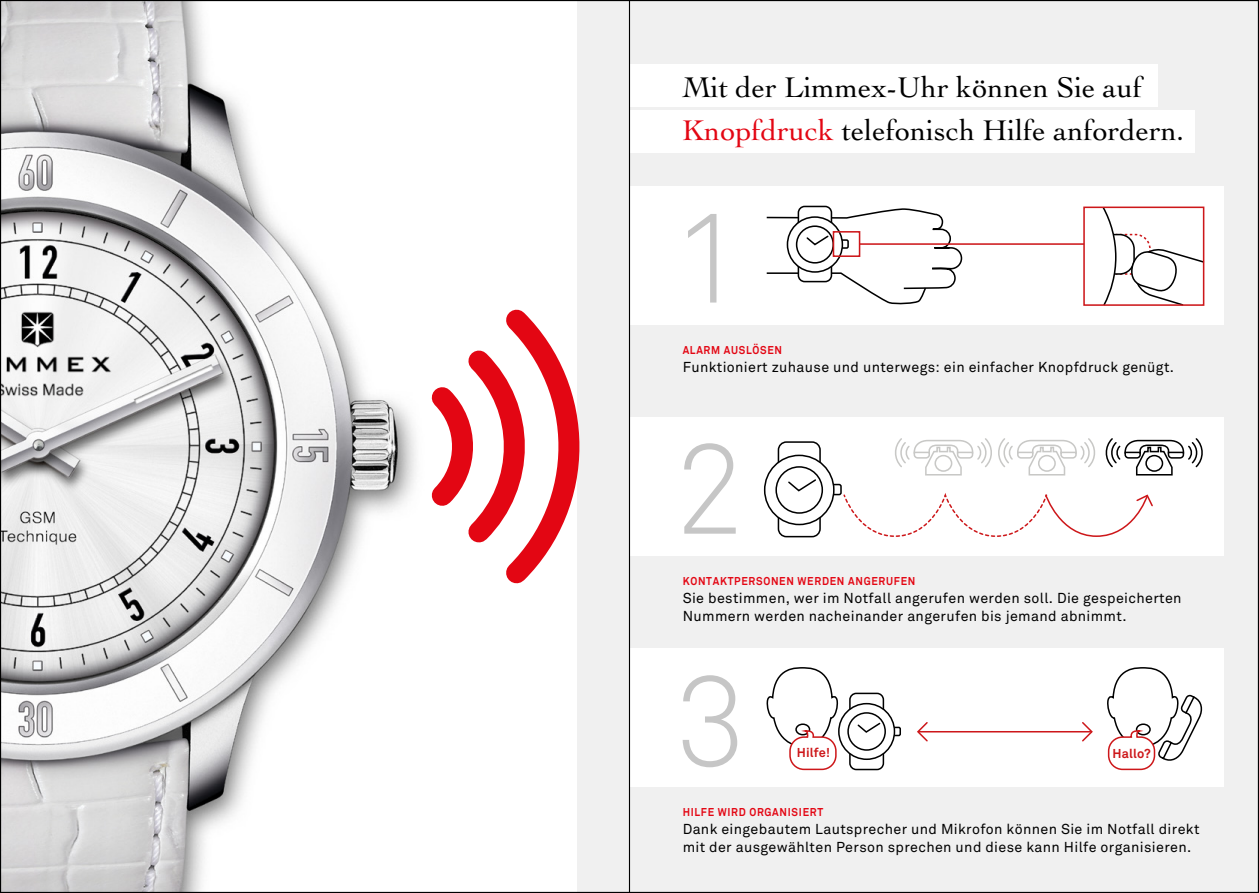
<style>
.page{position:relative;width:1259px;height:893px;background:#f0f0f0}
.page>*{position:absolute;margin:0;border:0;box-sizing:border-box;transform-origin:0 0}
.t1{font:30px/43.5px "Cochin LT Std";color:#000}
.t2{font:14.25px/18px "Akkurat";letter-spacing:.025em;color:#000}
.t3{font:700 12.75px "Akkurat";letter-spacing:.01em;color:#cd171a}
.t4{font:700 11.25px "Akkurat";letter-spacing:.07em;color:#e30613;scale:.92 1}
.s1{color:#e30613}
</style>
<div class="page">
<img style="left:2px;top:2px;width:574px;height:889px">
<svg style="left:412px;top:290px;width:168px;height:312px"></svg>
<div style="left:629px;top:648px;width:594px;height:139px;background:#fff"></div>
<svg style="left:766px;top:667px;width:73px;height:104px"></svg>
<div style="left:849px;top:693px;width:35px;height:77px;border:2px solid #000;border-radius:6px"></div>
<div style="left:890px;top:727px;width:11px;height:9px;border:2px solid #000;border-radius:2px"></div>
<hr style="left:919px;top:731px;width:171px;height:1px;background:#cd171a">
<svg style="left:1080px;top:722px;width:13px;height:20px"></svg>
<svg style="left:917px;top:722px;width:12px;height:20px"></svg>
<svg style="left:838px;top:703px;width:56px;height:56px"></svg>
<div style="left:838px;top:703px;width:57px;height:57px;border:2px solid #000;border-radius:50%"></div>
<div style="left:848px;top:713px;width:37px;height:37px;background:#fff;border-radius:50%"></div>
<div style="left:847px;top:712px;width:39px;height:39px;border:2px solid #000;border-radius:50%"></div>
<svg style="left:857px;top:721px;width:24px;height:12px"></svg>
<svg style="left:1107px;top:667px;width:96px;height:104px"></svg>
<svg style="left:682px;top:675px;width:55px;height:92px"></svg>
<div style="left:629px;top:418px;width:594px;height:138px;background:#fff"></div>
<div style="left:777px;top:441px;width:44px;height:96px;border:2px solid #000;border-radius:8px"></div>
<div style="left:828px;top:484px;width:13px;height:11px;border:2px solid #000;border-radius:2px"></div>
<svg style="left:764px;top:455px;width:70px;height:70px"></svg>
<div style="left:764px;top:454px;width:70px;height:71px;border:2px solid #000;border-radius:50%"></div>
<div style="left:776px;top:467px;width:46px;height:46px;background:#fff;border-radius:50%"></div>
<div style="left:775px;top:466px;width:48px;height:48px;border:2px solid #000;border-radius:50%"></div>
<svg style="left:843px;top:493px;width:310px;height:44px"></svg>
<svg style="left:788px;top:479px;width:28px;height:13px"></svg>
<svg style="left:1105px;top:438px;width:98px;height:38px"></svg>
<svg style="left:895px;top:438px;width:200px;height:38px"></svg>
<svg style="left:684px;top:443px;width:51px;height:91px"></svg>
<div style="left:629px;top:187px;width:594px;height:138px;background:#fff"></div>
<svg style="left:766px;top:207px;width:197px;height:98px"></svg>
<div style="left:832px;top:231px;width:28px;height:26px;border:2px solid #cd171a"></div>
<hr style="left:859px;top:243px;width:225px;height:2px;background:#cd171a">
<svg style="left:1101px;top:206px;width:104px;height:100px"></svg>
<div style="left:1083px;top:207px;width:121px;height:99px;border:2px solid #cd171a"></div>
<svg style="left:688px;top:214px;width:28px;height:89px"></svg>
<div style="left:629px;top:110px;width:566px;height:43px;background:#fff"></div>
<div style="left:629px;top:64px;width:528px;height:42px;background:#fff"></div>
<hr style="left:629px;top:0;width:1px;height:893px;background:#000">
<h1 class="t1" style="left:682px;top:65px;width:504px">Mit der Limmex-Uhr können Sie auf<br><span class="s1">Knopfdruck</span> telefonisch Hilfe anfordern.</h1>
<p class="t4" style="left:682px;top:343px;width:110px">ALARM AUSLÖSEN</p>
<p class="t2" style="left:682px;top:359px;width:493px">Funktioniert zuhause und unterwegs: ein einfacher Knopfdruck genügt.</p>
<p class="t4" style="left:682px;top:574px;width:254px">KONTAKTPERSONEN WERDEN ANGERUFEN</p>
<p class="t2" style="left:682px;top:589px;width:500px">Sie bestimmen, wer im Notfall angerufen werden soll. Die gespeicherten<br>Nummern werden nacheinander angerufen bis jemand abnimmt.</p>
<p class="t3" style="left:797px;top:745px;width:35px">Hilfe!</p>
<p class="t3" style="left:1112px;top:746px;width:40px">Hallo?</p>
<p class="t4" style="left:682px;top:804px;width:154px">HILFE WIRD ORGANISIERT</p>
<p class="t2" style="left:682px;top:820px;width:518px">Dank eingebautem Lautsprecher und Mikrofon können Sie im Notfall direkt mit der ausgewählten Person sprechen und diese kann Hilfe organisieren.</p>
</div>
